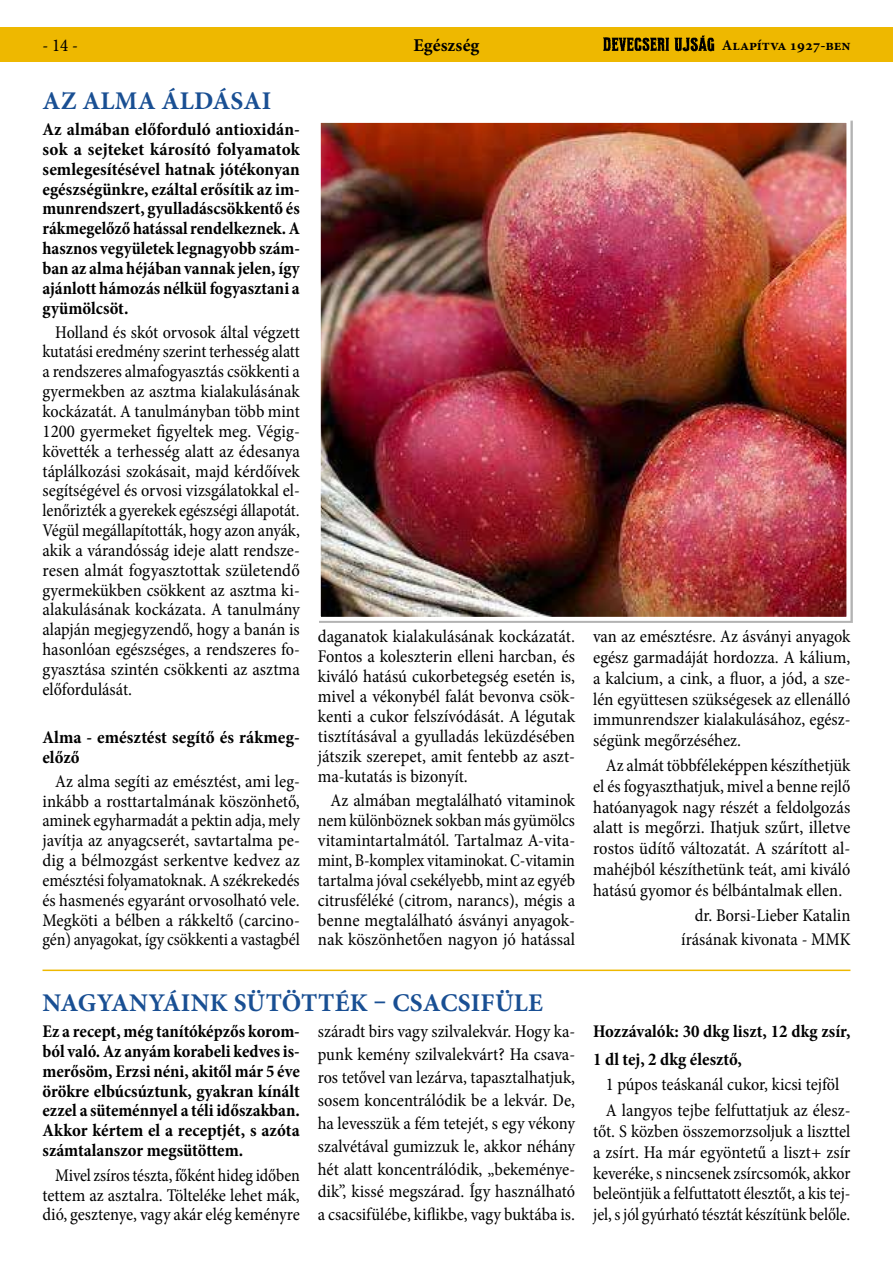
<style>
.page{position:relative;width:893px;height:1263px;background:#fff}
.page>*{position:absolute;margin:0;border:0;box-sizing:border-box;transform-origin:0 0}
.t1{font:700 25.5px "Minion Pro";letter-spacing:.01em;color:#194f93}
.t2{font:condensed 18px/19.8px "Minion Pro";color:#000;text-align:justify}
.t3{font:700 condensed 18px/19.8px "Minion Pro";color:#000;text-align:justify}
.t4{font:700 18px "Minion Pro";color:#000}
.t5{font:18px "Minion Pro Cn Capt";color:#000}
.t6{font:700 15px "Minion Pro";letter-spacing:-.01em;color:#000}
</style>
<div class="page">
<div style="left:0;top:28px;width:893px;height:34px;background:#eeb800"></div>
<img style="left:604px;top:35px;width:111px;height:17px">
<img style="left:319px;top:120px;width:533px;height:503px">
<hr style="left:43px;top:969px;width:807px;height:2px;background:#eeb800">
<p class="t5" style="left:43px;top:33px;width:37px">- 14 -</p>
<p class="t4" style="left:413px;top:33px;width:67px">Egészség</p>
<p class="t6" style="left:722px;top:34px;width:130px">Alapítva 1927-ben</p>
<h1 class="t1" style="left:43px;top:83px;width:230px">AZ ALMA ÁLDÁSAI</h1>
<p class="t3" style="left:43px;top:119px;width:259px">Az almában előforduló antioxidán&shy;sok a sejteket károsító folyamatok semlegesítésével hatnak jótékonyan egészségünkre, ezáltal erősítik az im&shy;munrendszert, gyulladáscsökkentő és rákmegelőző hatással rendelkeznek. A hasznos vegyületek legnagyobb szám&shy;ban az alma héjában vannak jelen, így ajánlott hámozás nélkül fogyasztani a gyümölcsöt.</p>
<p class="t2" style="left:43px;top:322px;width:259px;text-indent:13px">Holland és skót orvosok által végzett kutatási eredmény szerint terhesség alatt a rendszeres almafogyasztás csökkenti a gyermekben az asztma kialakulásának kockázatát. A tanulmányban több mint 1200 gyermeket figyeltek meg. Végig&shy;követték a terhesség alatt az édesanya táplálkozási szokásait, majd kérdőívek segítségével és orvosi vizsgálatokkal el&shy;lenőrizték a gyerekek egészségi állapotát.<br>Végül megállapították, hogy azon anyák, akik a várandósság ideje alatt rendsze&shy;resen almát fogyasztottak születendő gyermekükben csökkent az asztma ki&shy;alakulásának kockázata. A tanulmány alapján megjegyzendő, hogy a banán is hasonlóan egészséges, a rendszeres fo&shy;gyasztása szintén csökkenti az asztma előfordulását.</p>
<p class="t3" style="left:43px;top:727px;width:259px">Alma - emésztést segítő és rákmeg&shy;előző</p>
<p class="t2" style="left:43px;top:771px;width:259px;text-indent:13px">Az alma segíti az emésztést, ami leg&shy;inkább a rosttartalmának köszönhető, aminek egyharmadát a pektin adja, mely javítja az anyagcserét, savtartalma pe&shy;dig a bélmozgást serkentve kedvez az emésztési folyamatoknak. A székrekedés és hasmenés egyaránt orvosolható vele.<br>Megköti a bélben a rákkeltő (carcino&shy;gén) anyagokat, így csökkenti a vastagbél</p>
<p class="t2" style="left:318px;top:627px;width:259px">daganatok kialakulásának kockázatát.<br>Fontos a koleszterin elleni harcban, és kiváló hatású cukorbetegség esetén is, mivel a vékonybél falát bevonva csök&shy;kenti a cukor felszívódását. A légutak tisztításával a gyulladás leküzdésében játszik szerepet, amit fentebb az aszt&shy;ma-kutatás is bizonyít.</p>
<p class="t2" style="left:318px;top:790px;width:259px;text-indent:13px">Az almában megtalálható vitaminok nem különböznek sokban más gyümölcs vitamintartalmától. Tartalmaz A-vita&shy;mint, B-komplex vitaminokat. C-vitamin tartalma jóval csekélyebb, mint az egyéb citrusféléké (citrom, narancs), mégis a benne megtalálható ásványi anyagok&shy;nak köszönhetően nagyon jó hatással</p>
<h1 class="t1" style="left:43px;top:985px;width:502px">NAGYANYÁINK SÜTÖTTÉK – CSACSIFÜLE</h1>
<p class="t2" style="left:593px;top:627px;width:259px;line-height:20.7px">van az emésztésre. Az ásványi anyagok egész garmadáját hordozza. A kálium, a kalcium, a cink, a fluor, a jód, a sze&shy;lén együttesen szükségesek az ellenálló immunrendszer kialakulásához, egész&shy;ségünk megőrzéséhez.</p>
<p class="t2" style="left:593px;top:755px;width:259px;line-height:20.7px;text-indent:13px">Az almát többféleképpen készíthetjük el és fogyaszthatjuk, mivel a benne rejlő hatóanyagok nagy részét a feldolgozás alatt is megőrzi. Ihatjuk szűrt, illetve rostos üdítő változatát. A szárított al&shy;mahéjból készíthetünk teát, ami kiváló hatású gyomor és bélbántalmak ellen.</p>
<p class="t2" style="left:681px;top:902px;width:171px;line-height:25px;text-align:right">dr. Borsi-Lieber Katalin írásának kivonata - MMK</p>
<p class="t3" style="left:43px;top:1021px;width:259px">Ez a recept, még tanítóképzős korom&shy;ból való. Az anyám korabeli kedves is&shy;merősöm, Erzsi néni, akitől már 5 éve örökre elbúcsúztunk, gyakran kínált ezzel a süteménnyel a téli időszakban.<br>Akkor kértem el a receptjét, s azóta számtalanszor megsütöttem.</p>
<p class="t2" style="left:43px;top:1165px;width:259px;text-indent:13px">Mivel zsíros tészta, főként hideg időben tettem az asztalra. Tölteléke lehet mák, dió, gesztenye, vagy akár elég keményre</p>
<p class="t2" style="left:318px;top:1020px;width:259px;line-height:23px">száradt birs vagy szilvalekvár. Hogy ka&shy;punk kemény szilvalekvárt? Ha csava&shy;ros tetővel van lezárva, tapasztalhatjuk, sosem koncentrálódik be a lekvár. De, ha levesszük a fém tetejét, s egy vékony szalvétával gumizzuk le, akkor néhány hét alatt koncentrálódik, „bekeménye&shy;dik”, kissé megszárad. Így használható a csacsifülébe, kiflikbe, vagy buktába is.</p>
<p class="t3" style="left:593px;top:1016px;width:259px;line-height:28.5px">Hozzávalók: 30 dkg liszt, 12 dkg zsír,<br>1 dl tej, 2 dkg élesztő,</p>
<p class="t2" style="left:606px;top:1072px;width:246px;line-height:25.2px">1 púpos teáskanál cukor, kicsi tejföl<br>A langyos tejbe felfuttatjuk az élesz-</p>
<p class="t2" style="left:593px;top:1120px;width:259px;line-height:21px">tőt. S közben összemorzsoljuk a liszttel a zsírt. Ha már egyöntetű a liszt+ zsír keveréke, s nincsenek zsírcsomók, akkor beleöntjük a felfuttatott élesztőt, a kis tej&shy;jel, s jól gyúrható tésztát készítünk belőle.</p>
</div>
